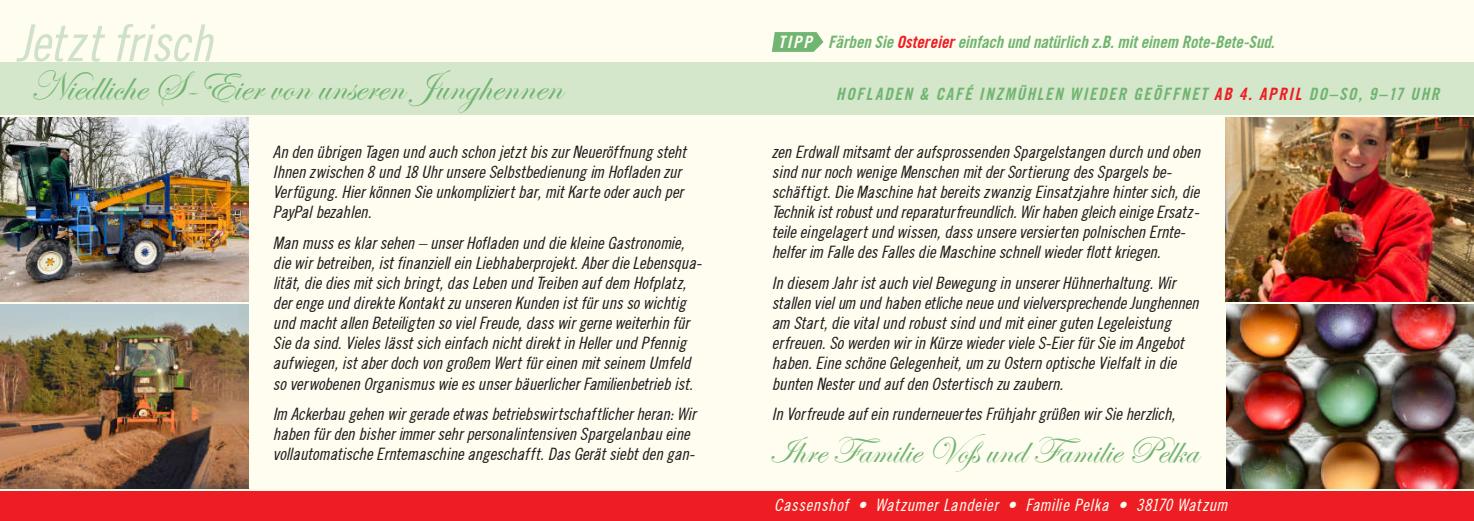
<style>
.page{position:relative;width:1474px;height:521px;background:#fff}
.page>*{position:absolute;margin:0;border:0;box-sizing:border-box;transform-origin:0 0}
.t1{font:52.5px "Tradition Condensed Normal";color:#cfe1c9}
.t2{font:42px "Edwardian Script ITC";color:#71b572}
.t3{font:38.5px "Edwardian Script ITC";color:#71b572}
.t4{font:17.5px/20.1px "Tradition Condensed Normal";color:#231f20}
.t5{font:700 condensed 17.5px "Tradition";color:#71b572}
.t6{font:700 condensed 17.5px "Tradition";letter-spacing:.1em;color:#71b572}
.t7{font:17.5px "Tradition Condensed Normal";letter-spacing:.04em;color:#fffdf0}
.s1{color:#fffdf0}
.s2{color:#ee1d23}
</style>
<div class="page">
<div style="left:0;top:0;width:1473px;height:521px;background:#fffdf0"></div>
<div style="left:0;top:63px;width:1473px;height:52px;background:#d4e7ca"></div>
<div style="left:0;top:491px;width:1473px;height:30px;background:#ee1d23"></div>
<svg style="left:771px;top:32px;width:52px;height:20px"></svg>
<img style="left:0;top:117px;width:248px;height:185px">
<img style="left:1225px;top:117px;width:248px;height:185px">
<img style="left:0;top:304px;width:248px;height:185px">
<img style="left:1226px;top:304px;width:247px;height:185px">
<h1 class="t1" style="left:17px;top:13px;width:197px">Jetzt frisch</h1>
<h2 class="t2" style="left:30px;top:63px;width:533px">Niedliche S-Eier von unseren Junghennen</h2>
<p class="t4" style="left:273px;top:142px;width:414px">An den übrigen Tagen und auch schon jetzt bis zur Neueröffnung steht Ihnen zwischen 8 und 18 Uhr unsere Selbstbedienung im Hofladen zur Verfügung. Hier können Sie unkompliziert bar, mit Karte oder auch per PayPal bezahlen.</p>
<p class="t4" style="left:273px;top:233px;width:430px">Man muss es klar sehen – unser Hofladen und die kleine Gastronomie, die wir betreiben, ist finanziell ein Liebhaberprojekt. Aber die Lebensqua&shy;lität, die dies mit sich bringt, das Leben und Treiben auf dem Hofplatz, der enge und direkte Kontakt zu unseren Kunden ist für uns so wichtig und macht allen Beteiligten so viel Freude, dass wir gerne weiterhin für Sie da sind. Vieles lässt sich einfach nicht direkt in Heller und Pfennig aufwiegen, ist aber doch von großem Wert für einen mit seinem Umfeld so verwobenen Organismus wie es unser bäuerlicher Familienbetrieb ist.</p>
<p class="t4" style="left:273px;top:405px;width:424px">Im Ackerbau gehen wir gerade etwas betriebswirtschaftlicher heran: Wir haben für den bisher immer sehr personalintensiven Spargelanbau eine vollautomatische Erntemaschine angeschafft. Das Gerät siebt den gan-</p>
<p class="t5" style="left:778px;top:32px;width:497px"><span class="s1">TIPP</span> Färben Sie <span class="s2">Ostereier</span> einfach und natürlich z.B. mit einem Rote-Bete-Sud.</p>
<p class="t6" style="left:836px;top:84px;width:604px">HOFLADEN &amp; CAFÉ INZMÜHLEN WIEDER GEÖFFNET <span class="s2">AB 4. APRIL</span> DO–SO, 9–17 UHR</p>
<p class="t4" style="left:771px;top:142px;width:430px">zen Erdwall mitsamt der aufsprossenden Spargelstangen durch und oben sind nur noch wenige Menschen mit der Sortierung des Spargels be&shy;schäftigt. Die Maschine hat bereits zwanzig Einsatzjahre hinter sich, die Technik ist robust und reparaturfreundlich. Wir haben gleich einige Ersatz&shy;teile eingelagert und wissen, dass unsere versierten polnischen Ernte&shy;helfer im Falle des Falles die Maschine schnell wieder flott kriegen.</p>
<p class="t4" style="left:771px;top:273px;width:428px">In diesem Jahr ist auch viel Bewegung in unserer Hühnerhaltung. Wir stallen viel um und haben etliche neue und vielversprechende Junghennen am Start, die vital und robust sind und mit einer guten Legeleistung erfreuen. So werden wir in Kürze wieder viele S-Eier für Sie im Angebot haben. Eine schöne Gelegenheit, um zu Ostern optische Vielfalt in die bunten Nester und auf den Ostertisch zu zaubern.</p>
<p class="t4" style="left:771px;top:405px;width:405px">In Vorfreude auf ein runderneuertes Frühjahr grüßen wir Sie herzlich,</p>
<h3 class="t3" style="left:769px;top:430px;width:430px">Ihre Familie Voß und Familie Pelka</h3>
<p class="t7" style="left:774px;top:495px;width:455px">Cassenshof • Watzumer Landeier • Familie Pelka • 38170 Watzum</p>
</div>
